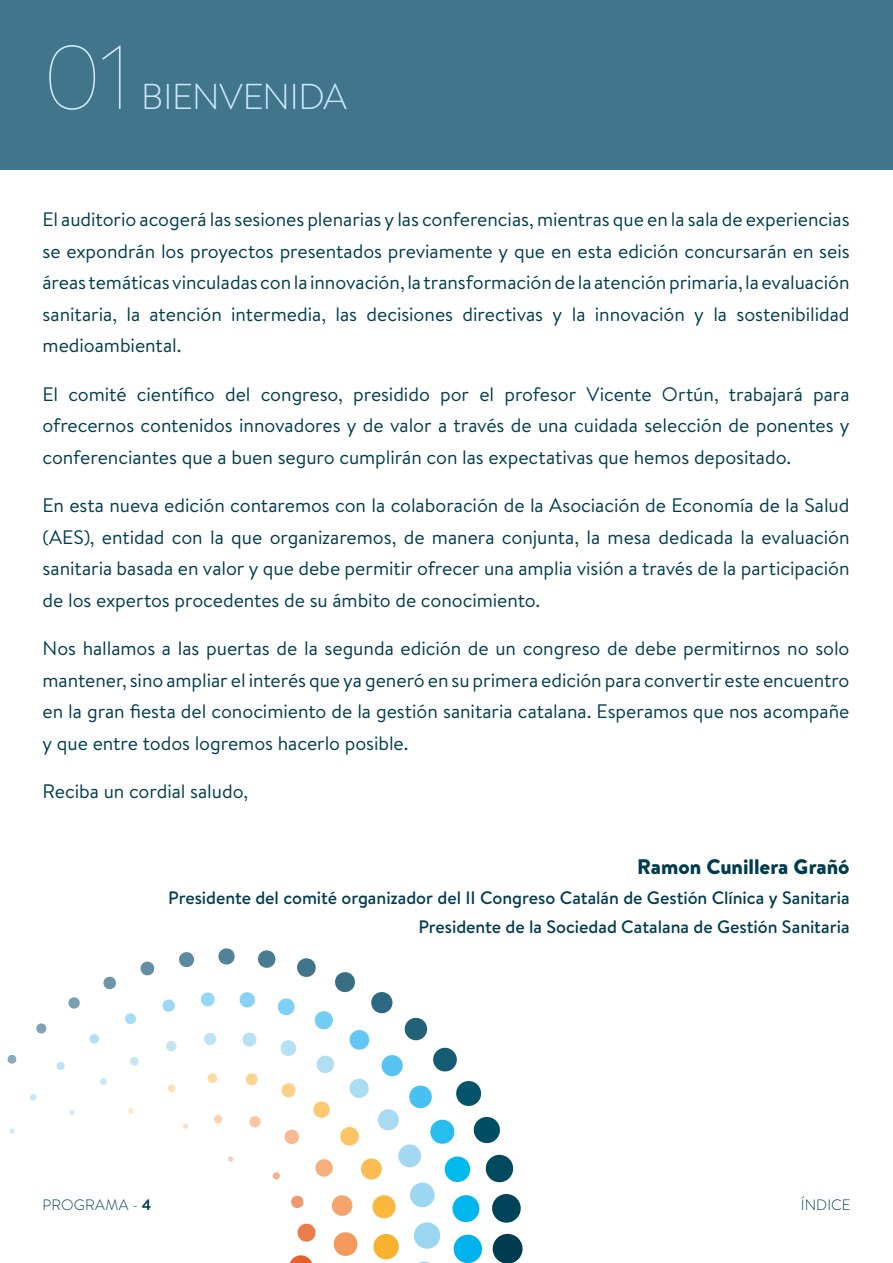
<style>
.page{position:relative;width:893px;height:1263px;background:#fff}
.page>*{position:absolute;margin:0;border:0;box-sizing:border-box;transform-origin:0 0}
.t1{font:100 90px "Brandon Text";color:#ceeaf9}
.t2{font:300 36px "Brandon Text";letter-spacing:-.01em;color:#cbe9fc}
.t3{font:900 21px "Brandon Text";color:#003c50}
.t4{font:19.5px/31.5px "Brandon Text";letter-spacing:-.005em;color:#003c50;text-align:justify}
.t5{font:500 18px/29.5px "Brandon Text";color:#003c50;text-align:right}
.t6{font:300 15px "Brandon Text";letter-spacing:.005em;color:#003c50}
.s1{font-weight:700}
</style>
<div class="page">
<div style="left:0;top:0;width:893px;height:170px;background:#41758b"></div>
<svg style="left:128px;top:1108px;width:6px;height:5px"></svg>
<svg style="left:130px;top:1057px;width:9px;height:9px"></svg>
<svg style="left:100px;top:1078px;width:7px;height:7px"></svg>
<svg style="left:69px;top:1110px;width:6px;height:5px"></svg>
<svg style="left:125px;top:1013px;width:11px;height:12px"></svg>
<svg style="left:89px;top:1034px;width:10px;height:10px"></svg>
<svg style="left:56px;top:1062px;width:9px;height:8px"></svg>
<svg style="left:30px;top:1094px;width:7px;height:7px"></svg>
<svg style="left:9px;top:1128px;width:6px;height:6px"></svg>
<svg style="left:162px;top:948px;width:361px;height:315px"></svg>
<svg style="left:140px;top:961px;width:15px;height:15px"></svg>
<svg style="left:103px;top:976px;width:13px;height:14px"></svg>
<svg style="left:68px;top:997px;width:12px;height:12px"></svg>
<svg style="left:36px;top:1023px;width:11px;height:11px"></svg>
<svg style="left:7px;top:1055px;width:10px;height:9px"></svg>
<h1 class="t1" style="left:43px;top:17px;width:90px">01</h1>
<h2 class="t2" style="left:141px;top:72px;width:207px">BIENVENIDA</h2>
<p class="t4" style="left:43px;top:203px;width:809px">El auditorio acogerá las sesiones plenarias y las conferencias, mientras que en la sala de experiencias se expondrán los proyectos presentados previamente y que en esta edición concursarán en seis áreas temáticas vinculadas con la innovación, la transformación de la atención primaria, la evaluación sanitaria, la atención intermedia, las decisiones directivas y la innovación y la sostenibilidad medioambiental.</p>
<p class="t4" style="left:43px;top:378px;width:809px">El comité científico del congreso, presidido por el profesor Vicente Ortún, trabajará para ofrecernos contenidos innovadores y de valor a través de una cuidada selección de ponentes y conferenciantes que a buen seguro cumplirán con las expectativas que hemos depositado.</p>
<p class="t4" style="left:43px;top:489px;width:809px">En esta nueva edición contaremos con la colaboración de la Asociación de Economía de la Salud (AES), entidad con la que organizaremos, de manera conjunta, la mesa dedicada la evaluación sanitaria basada en valor y que debe permitir ofrecer una amplia visión a través de la participación de los expertos procedentes de su ámbito de conocimiento.</p>
<p class="t4" style="left:43px;top:632px;width:808px">Nos hallamos a las puertas de la segunda edición de un congreso de debe permitirnos no solo mantener, sino ampliar el interés que ya generó en su primera edición para convertir este encuentro en la gran fiesta del conocimiento de la gestión sanitaria catalana. Esperamos que nos acompañe y que entre todos logremos hacerlo posible.</p>
<p class="t4" style="left:43px;top:775px;width:207px">Reciba un cordial saludo,</p>
<p class="t3" style="left:637px;top:852px;width:214px">Ramon Cunillera Grañó</p>
<p class="t5" style="left:168px;top:882px;width:683px">Presidente del comité organizador del II Congreso Catalán de Gestión Clínica y Sanitaria<br>Presidente de la Sociedad Catalana de Gestión Sanitaria</p>
<p class="t6" style="left:43px;top:1195px;width:110px">PROGRAMA - <span class="s1">4</span></p>
<p class="t6" style="left:801px;top:1195px;width:51px">ÍNDICE</p>
</div>
